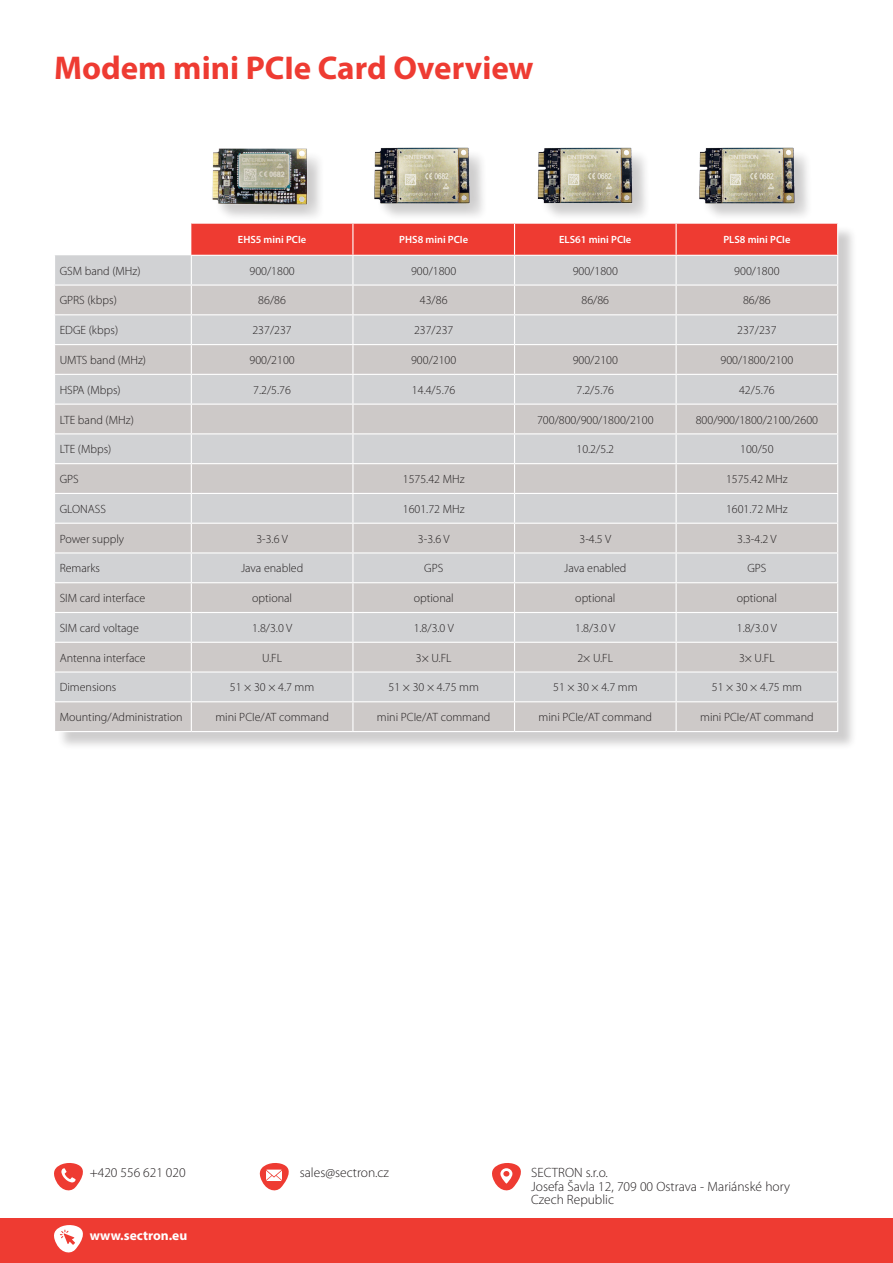
<style>
.page{position:relative;width:893px;height:1263px;background:#fff}
.page>*{position:absolute;margin:0;border:0;box-sizing:border-box;transform-origin:0 0}
.t1{font:700 33px "Myriad Pro";color:#ee3b32}
.t2{font:300 13.5px/13.5px "Myriad Pro";color:#231f20}
.t3{font:700 13.5px "Myriad Pro";color:#fff}
.t4{font:300 12px "Myriad Pro";color:#231f20}
.t5{font:600 10.5px "Myriad Pro";color:#fff}
</style>
<div class="page">
<div style="left:0;top:1218px;width:893px;height:45px;background:#ee3b32"></div>
<svg style="left:54px;top:1163px;width:29px;height:27px"></svg>
<svg style="left:54px;top:1225px;width:29px;height:27px"></svg>
<svg style="left:260px;top:1163px;width:29px;height:27px"></svg>
<svg style="left:492px;top:1163px;width:29px;height:27px"></svg>
<div style="left:56px;top:225px;width:801px;height:526px;background:#231f20;opacity:.22"></div>
<svg style="left:55px;top:286px;width:136px;height:445px;fill:#cdc9c8"></svg>
<hr style="left:54px;top:284px;width:137px;height:2px;background:#fff">
<hr style="left:54px;top:314px;width:137px;height:1px;background:#fff">
<hr style="left:54px;top:344px;width:137px;height:1px;background:#fff">
<hr style="left:54px;top:374px;width:137px;height:1px;background:#fff">
<hr style="left:54px;top:404px;width:137px;height:1px;background:#fff">
<hr style="left:54px;top:433px;width:137px;height:1px;background:#fff">
<hr style="left:54px;top:463px;width:137px;height:1px;background:#fff">
<hr style="left:54px;top:493px;width:137px;height:1px;background:#fff">
<hr style="left:54px;top:523px;width:137px;height:1px;background:#fff">
<hr style="left:54px;top:552px;width:137px;height:1px;background:#fff">
<hr style="left:54px;top:582px;width:137px;height:1px;background:#fff">
<hr style="left:54px;top:612px;width:137px;height:1px;background:#fff">
<hr style="left:54px;top:642px;width:137px;height:1px;background:#fff">
<hr style="left:54px;top:671px;width:137px;height:2px;background:#fff">
<hr style="left:54px;top:701px;width:137px;height:1px;background:#fff">
<svg style="left:191px;top:224px;width:647px;height:507px"></svg>
<hr style="left:54px;top:731px;width:137px;height:1px;background:#fff">
<hr style="left:191px;top:731px;width:162px;height:1px;background:#fff">
<hr style="left:353px;top:731px;width:161px;height:1px;background:#fff">
<hr style="left:514px;top:731px;width:162px;height:1px;background:#fff">
<hr style="left:676px;top:731px;width:162px;height:1px;background:#fff">
<hr style="left:352px;top:224px;width:1px;height:31px;background:#fff">
<hr style="left:514px;top:224px;width:1px;height:31px;background:#fff">
<hr style="left:676px;top:224px;width:1px;height:31px;background:#fff">
<hr style="left:837px;top:224px;width:1px;height:31px;background:#fff">
<hr style="left:191px;top:255px;width:162px;height:1px;background:#fff">
<hr style="left:353px;top:255px;width:161px;height:1px;background:#fff">
<hr style="left:514px;top:255px;width:162px;height:1px;background:#fff">
<hr style="left:676px;top:255px;width:162px;height:1px;background:#fff">
<div style="left:215px;top:151px;width:110px;height:71px;background:#231f20;opacity:.22"></div>
<img style="left:212px;top:148px;width:97px;height:60px">
<div style="left:377px;top:150px;width:111px;height:71px;background:#231f20;opacity:.22"></div>
<img style="left:374px;top:147px;width:97px;height:61px">
<div style="left:702px;top:150px;width:111px;height:71px;background:#231f20;opacity:.22"></div>
<img style="left:699px;top:147px;width:97px;height:61px">
<div style="left:540px;top:150px;width:110px;height:71px;background:#231f20;opacity:.22"></div>
<img style="left:537px;top:147px;width:97px;height:61px">
<p class="t1" style="left:54px;top:46px;width:481px">Modem mini PCIe Card Overview</p>
<p class="t5" style="left:238px;top:233px;width:70px">EHS5 mini PCIe</p>
<p class="t5" style="left:399px;top:233px;width:70px">PHS8 mini PCIe</p>
<p class="t5" style="left:559px;top:233px;width:74px">ELS61 mini PCIe</p>
<p class="t5" style="left:723px;top:233px;width:68px">PLS8 mini PCIe</p>
<p class="t4" style="left:60px;top:264px;width:82px">GSM band (MHz)</p>
<p class="t4" style="left:250px;top:264px;width:47px">900/1800</p>
<p class="t4" style="left:411px;top:264px;width:47px">900/1800</p>
<p class="t4" style="left:573px;top:264px;width:47px">900/1800</p>
<p class="t4" style="left:734px;top:264px;width:47px">900/1800</p>
<p class="t4" style="left:60px;top:294px;width:59px">GPRS (kbps)</p>
<p class="t4" style="left:258px;top:294px;width:29px">86/86</p>
<p class="t4" style="left:420px;top:294px;width:29px">43/86</p>
<p class="t4" style="left:581px;top:294px;width:29px">86/86</p>
<p class="t4" style="left:743px;top:294px;width:29px">86/86</p>
<p class="t4" style="left:60px;top:324px;width:60px">EDGE (kbps)</p>
<p class="t4" style="left:252px;top:324px;width:41px">237/237</p>
<p class="t4" style="left:414px;top:324px;width:41px">237/237</p>
<p class="t4" style="left:737px;top:324px;width:41px">237/237</p>
<p class="t4" style="left:60px;top:353px;width:88px">UMTS band (MHz)</p>
<p class="t4" style="left:250px;top:353px;width:47px">900/2100</p>
<p class="t4" style="left:411px;top:353px;width:47px">900/2100</p>
<p class="t4" style="left:573px;top:353px;width:47px">900/2100</p>
<p class="t4" style="left:720px;top:353px;width:74px">900/1800/2100</p>
<p class="t4" style="left:60px;top:383px;width:63px">HSPA (Mbps)</p>
<p class="t4" style="left:253px;top:383px;width:39px">7.2/5.76</p>
<p class="t4" style="left:412px;top:383px;width:45px">14.4/5.76</p>
<p class="t4" style="left:576px;top:383px;width:39px">7.2/5.76</p>
<p class="t4" style="left:739px;top:383px;width:37px">42/5.76</p>
<p class="t4" style="left:60px;top:413px;width:76px">LTE band (MHz)</p>
<p class="t4" style="left:537px;top:413px;width:118px">700/800/900/1800/2100</p>
<p class="t4" style="left:696px;top:413px;width:124px">800/900/1800/2100/2600</p>
<p class="t4" style="left:60px;top:443px;width:53px">LTE (Mbps)</p>
<p class="t4" style="left:576px;top:443px;width:39px">10.2/5.2</p>
<p class="t4" style="left:740px;top:443px;width:35px">100/50</p>
<p class="t4" style="left:60px;top:472px;width:21px">GPS</p>
<p class="t4" style="left:403px;top:472px;width:63px">1575.42 MHz</p>
<p class="t4" style="left:726px;top:472px;width:63px">1575.42 MHz</p>
<p class="t4" style="left:60px;top:502px;width:48px">GLONASS</p>
<p class="t4" style="left:403px;top:502px;width:63px">1601.72 MHz</p>
<p class="t4" style="left:726px;top:502px;width:63px">1601.72 MHz</p>
<p class="t4" style="left:60px;top:532px;width:66px">Power supply</p>
<p class="t4" style="left:256px;top:532px;width:33px">3-3.6 V</p>
<p class="t4" style="left:418px;top:532px;width:33px">3-3.6 V</p>
<p class="t4" style="left:580px;top:532px;width:33px">3-4.5 V</p>
<p class="t4" style="left:737px;top:532px;width:41px">3.3-4.2 V</p>
<p class="t4" style="left:60px;top:562px;width:42px">Remarks</p>
<p class="t4" style="left:241px;top:562px;width:64px">Java enabled</p>
<p class="t4" style="left:424px;top:562px;width:21px">GPS</p>
<p class="t4" style="left:564px;top:562px;width:64px">Java enabled</p>
<p class="t4" style="left:747px;top:562px;width:21px">GPS</p>
<p class="t4" style="left:60px;top:591px;width:87px">SIM card interface</p>
<p class="t4" style="left:252px;top:591px;width:42px">optional</p>
<p class="t4" style="left:414px;top:591px;width:42px">optional</p>
<p class="t4" style="left:575px;top:591px;width:42px">optional</p>
<p class="t4" style="left:737px;top:591px;width:42px">optional</p>
<p class="t4" style="left:60px;top:621px;width:81px">SIM card voltage</p>
<p class="t4" style="left:252px;top:621px;width:42px">1.8/3.0 V</p>
<p class="t4" style="left:414px;top:621px;width:42px">1.8/3.0 V</p>
<p class="t4" style="left:575px;top:621px;width:42px">1.8/3.0 V</p>
<p class="t4" style="left:737px;top:621px;width:42px">1.8/3.0 V</p>
<p class="t4" style="left:60px;top:651px;width:87px">Antenna interface</p>
<p class="t4" style="left:262px;top:651px;width:22px">U.FL</p>
<p class="t4" style="left:416px;top:651px;width:37px">3× U.FL</p>
<p class="t4" style="left:577px;top:651px;width:37px">2× U.FL</p>
<p class="t4" style="left:739px;top:651px;width:37px">3× U.FL</p>
<p class="t4" style="left:60px;top:681px;width:58px">Dimensions</p>
<p class="t4" style="left:230px;top:681px;width:86px">51 × 30 × 4.7 mm</p>
<p class="t4" style="left:389px;top:681px;width:92px">51 × 30 × 4.75 mm</p>
<p class="t4" style="left:553px;top:681px;width:86px">51 × 30 × 4.7 mm</p>
<p class="t4" style="left:712px;top:681px;width:92px">51 × 30 × 4.75 mm</p>
<p class="t4" style="left:60px;top:711px;width:124px">Mounting/Administration</p>
<p class="t4" style="left:215px;top:711px;width:115px">mini PCIe/AT command</p>
<p class="t4" style="left:377px;top:711px;width:115px">mini PCIe/AT command</p>
<p class="t4" style="left:539px;top:711px;width:115px">mini PCIe/AT command</p>
<p class="t4" style="left:700px;top:711px;width:115px">mini PCIe/AT command</p>
<p class="t2" style="left:90px;top:1166px;width:97px">+420 556 621 020</p>
<p class="t3" style="left:90px;top:1226px;width:99px">www.sectron.eu</p>
<p class="t2" style="left:300px;top:1166px;width:91px">sales@sectron.cz</p>
<p class="t2" style="left:531px;top:1166px;width:78px">SECTRON s.r.o.</p>
<p class="t2" style="left:531px;top:1180px;width:260px">Josefa Šavla 12, 709 00 Ostrava - Mariánské hory<br>Czech Republic</p>
</div>
